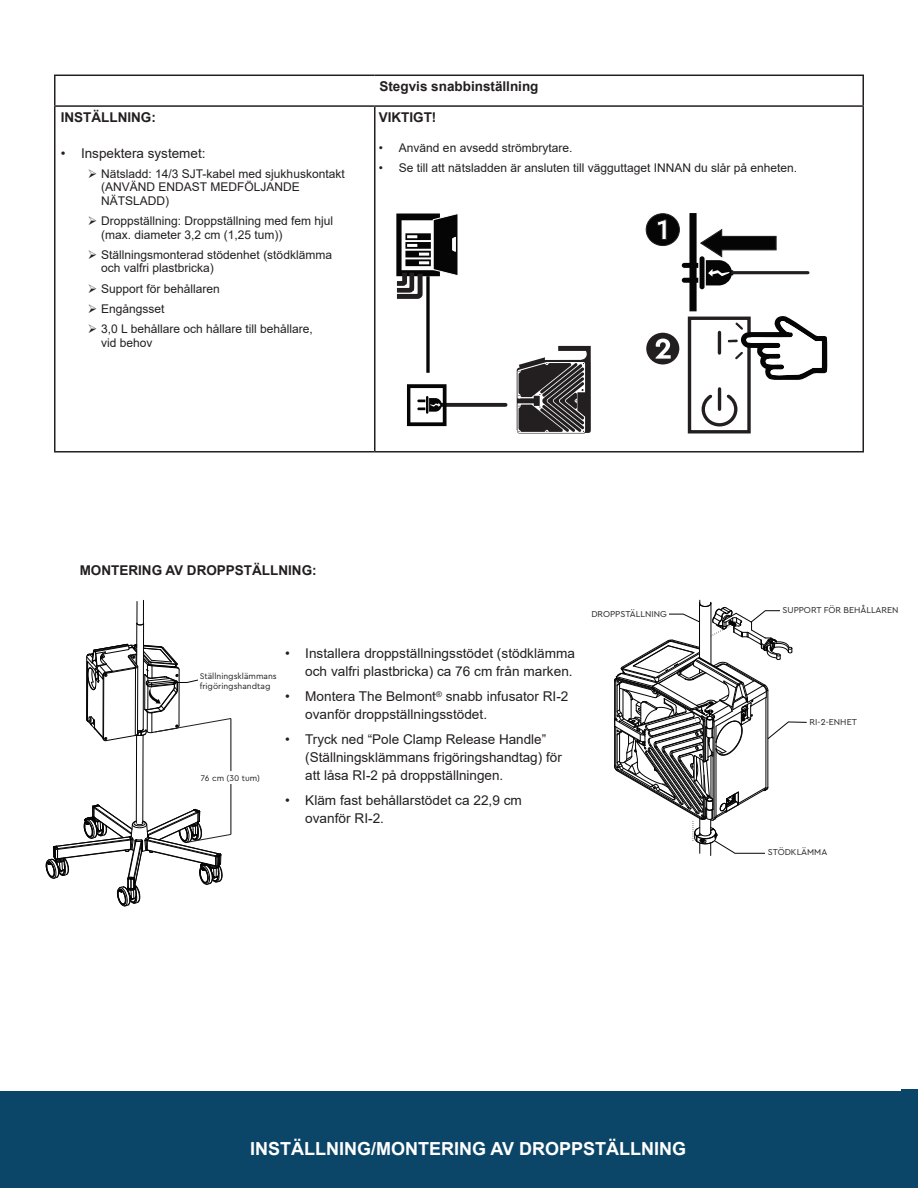
<style>
.page{position:relative;width:918px;height:1188px;background:#fff}
.page>*{position:absolute;margin:0;border:0;box-sizing:border-box;transform-origin:0 0}
.Arial_Bold{font:700 18px "Arial";color:#fff}
.t1{font:13.5px/18px "Arial";color:#231f20}
.Table_Heading{font:700 13.5px "Arial";color:#231f20}
.Arial_Bold-2{font:700 13.5px "Arial";color:#231f20}
.t2{font:12px/13.5px "Arial";color:#231f20}
.Red_Cera_Headline{font:9px "Cera PRO";color:#231f20}
.Red_Cera_Headline-2{font:8.55px/10.8px "Cera PRO";color:#231f20}
.t3{font:7.2px/7.2px "Arial";color:#040504}
.t4{font:6.15px "Arial";color:#040504}
</style>
<div class="page">
<svg style="left:517px;top:346px;width:74px;height:87px"></svg>
<svg style="left:447px;top:403px;width:59px;height:4px"></svg>
<svg style="left:426px;top:301px;width:4px;height:72px"></svg>
<svg style="left:396px;top:213px;width:62px;height:88px"></svg>
<svg style="left:407px;top:384px;width:40px;height:42px"></svg>
<div style="left:700px;top:256px;width:5px;height:33px;background:#040504;border-radius:2px"></div>
<hr style="left:732px;top:271px;width:76px;height:3px;background:#231f20">
<div style="left:689px;top:213px;width:8px;height:98px;background:#040504;border:1px solid #040504"></div>
<svg style="left:646px;top:333px;width:33px;height:31px"></svg>
<svg style="left:645px;top:213px;width:132px;height:72px"></svg>
<svg style="left:701px;top:387px;width:37px;height:40px"></svg>
<div style="left:688px;top:317px;width:63px;height:116px;border:3px solid #231f20"></div>
<svg style="left:727px;top:316px;width:100px;height:64px"></svg>
<hr style="left:718px;top:332px;width:3px;height:21px;background:#231f20">
<hr style="left:54px;top:75px;width:321px;height:1px;background:#231f20">
<hr style="left:54px;top:76px;width:2px;height:29px;background:#231f20">
<hr style="left:375px;top:75px;width:489px;height:1px;background:#231f20">
<hr style="left:862px;top:76px;width:2px;height:29px;background:#231f20">
<hr style="left:54px;top:105px;width:321px;height:2px;background:#231f20">
<hr style="left:54px;top:107px;width:2px;height:344px;background:#231f20">
<hr style="left:375px;top:105px;width:489px;height:2px;background:#231f20">
<hr style="left:374px;top:107px;width:2px;height:344px;background:#231f20">
<hr style="left:862px;top:107px;width:2px;height:344px;background:#231f20">
<hr style="left:54px;top:451px;width:321px;height:2px;background:#231f20">
<hr style="left:375px;top:451px;width:489px;height:2px;background:#231f20">
<hr style="left:136px;top:623px;width:1px;height:42px;background:#040504">
<hr style="left:143px;top:623px;width:1px;height:106px;background:#040504">
<hr style="left:136px;top:735px;width:1px;height:88px;background:#040504">
<hr style="left:142px;top:735px;width:1px;height:88px;background:#040504">
<svg style="left:136px;top:600px;width:8px;height:26px"></svg>
<svg style="left:46px;top:804px;width:185px;height:103px"></svg>
<hr style="left:231px;top:782px;width:1px;height:52px;background:#040504">
<hr style="left:231px;top:719px;width:1px;height:52px;background:#040504">
<svg style="left:86px;top:643px;width:145px;height:98px"></svg>
<svg style="left:614px;top:600px;width:193px;height:256px"></svg>
<div style="left:573px;top:607px;width:96px;height:12px;background:#fff"></div>
<div style="left:780px;top:601px;width:131px;height:18px;background:#fff"></div>
<div style="left:766px;top:843px;width:84px;height:18px;background:#fff"></div>
<div style="left:198px;top:659px;width:84px;height:39px;background:#fff"></div>
<div style="left:197px;top:772px;width:67px;height:11px;background:#fff"></div>
<div style="left:0;top:1092px;width:918px;height:96px;background:#0b4668"></div>
<div style="left:902px;top:1090px;width:16px;height:98px;background:#0b4668"></div>
<p class="Table_Heading" style="left:61px;top:108px;width:97px">INSTÄLLNING:</p>
<p class="t1" style="left:61px;top:144px;width:146px">• Inspektera systemet:</p>
<p class="t2" style="left:101px;top:167px;width:245px">Nätsladd: 14/3 SJT-kabel med sjukhuskontakt (ANVÄND ENDAST MEDFÖLJANDE<br>NÄTSLADD)</p>
<p class="t2" style="left:101px;top:214px;width:234px">Droppställning: Droppställning med fem hjul (max. diameter 3,2 cm (1,25 tum))</p>
<p class="t2" style="left:101px;top:248px;width:232px">Ställningsmonterad stödenhet (stödklämma och valfri plastbricka)</p>
<p class="t2" style="left:101px;top:282px;width:120px">Support för behållaren</p>
<p class="t2" style="left:101px;top:302px;width:65px">Engångsset</p>
<p class="t2" style="left:101px;top:322px;width:213px">3,0 L behållare och hållare till behållare, vid behov</p>
<p class="Table_Heading" style="left:379px;top:77px;width:161px">Stegvis snabbinställning</p>
<p class="Arial_Bold-2" style="left:379px;top:108px;width:59px">VIKTIGT!</p>
<p class="t2" style="left:379px;top:141px;width:195px">• Använd en avsedd strömbrytare.</p>
<p class="t2" style="left:379px;top:161px;width:420px">• Se till att nätsladden är ansluten till vägguttaget INNAN du slår på enheten.</p>
<p class="Table_Heading" style="left:80px;top:561px;width:239px">MONTERING AV DROPPSTÄLLNING:</p>
<p class="Red_Cera_Headline" style="left:591px;top:609px;width:77px">DROPPSTÄLLNING</p>
<p class="Red_Cera_Headline" style="left:782px;top:605px;width:118px">SUPPORT FÖR BEHÅLLAREN</p>
<p class="t4" style="left:784px;top:607px;width:68px">RESERVOIR SUPPORT</p>
<p class="t4" style="left:643px;top:610px;width:25px">IV POLE</p>
<p class="t3" style="left:213px;top:670px;width:53px">Pole Clamp<br>Release Handle</p>
<p class="Red_Cera_Headline-2" style="left:200px;top:670px;width:78px">Ställningsklämmans frigöringshandtag</p>
<p class="t3" style="left:214px;top:772px;width:44px">30 in (76 cm)</p>
<p class="Red_Cera_Headline-2" style="left:201px;top:773px;width:61px">76 cm (30 tum)</p>
<p class="t1" style="left:285px;top:645px;width:292px;text-align:right">• Installera droppställningsstödet (stödklämma och valfri plastbricka) ca 76 cm från marken.</p>
<p class="t1" style="left:305px;top:687px;width:265px;text-indent:-20px">• Montera The Belmont<sup>®</sup> snabb infusator RI-2 ovanför droppställningsstödet.</p>
<p class="t1" style="left:305px;top:730px;width:258px;text-indent:-20px">• Tryck ned “Pole Clamp Release Handle” (Ställningsklämmans frigöringshandtag) för att låsa RI-2 på droppställningen.</p>
<p class="t1" style="left:305px;top:791px;width:218px;text-indent:-20px">• Kläm fast behållarstödet ca 22,9 cm ovanför RI-2.</p>
<p class="Red_Cera_Headline" style="left:810px;top:717px;width:49px">RI-2-ENHET</p>
<p class="t4" style="left:810px;top:718px;width:29px">RI-2 UNIT</p>
<p class="Red_Cera_Headline" style="left:768px;top:847px;width:61px">STÖDKLÄMMA</p>
<p class="t4" style="left:769px;top:849px;width:53px">SUPPORT CLAMP</p>
<p class="Arial_Bold" style="left:250px;top:1136px;width:437px">INSTÄLLNING/MONTERING AV DROPPSTÄLLNING</p>
</div>
